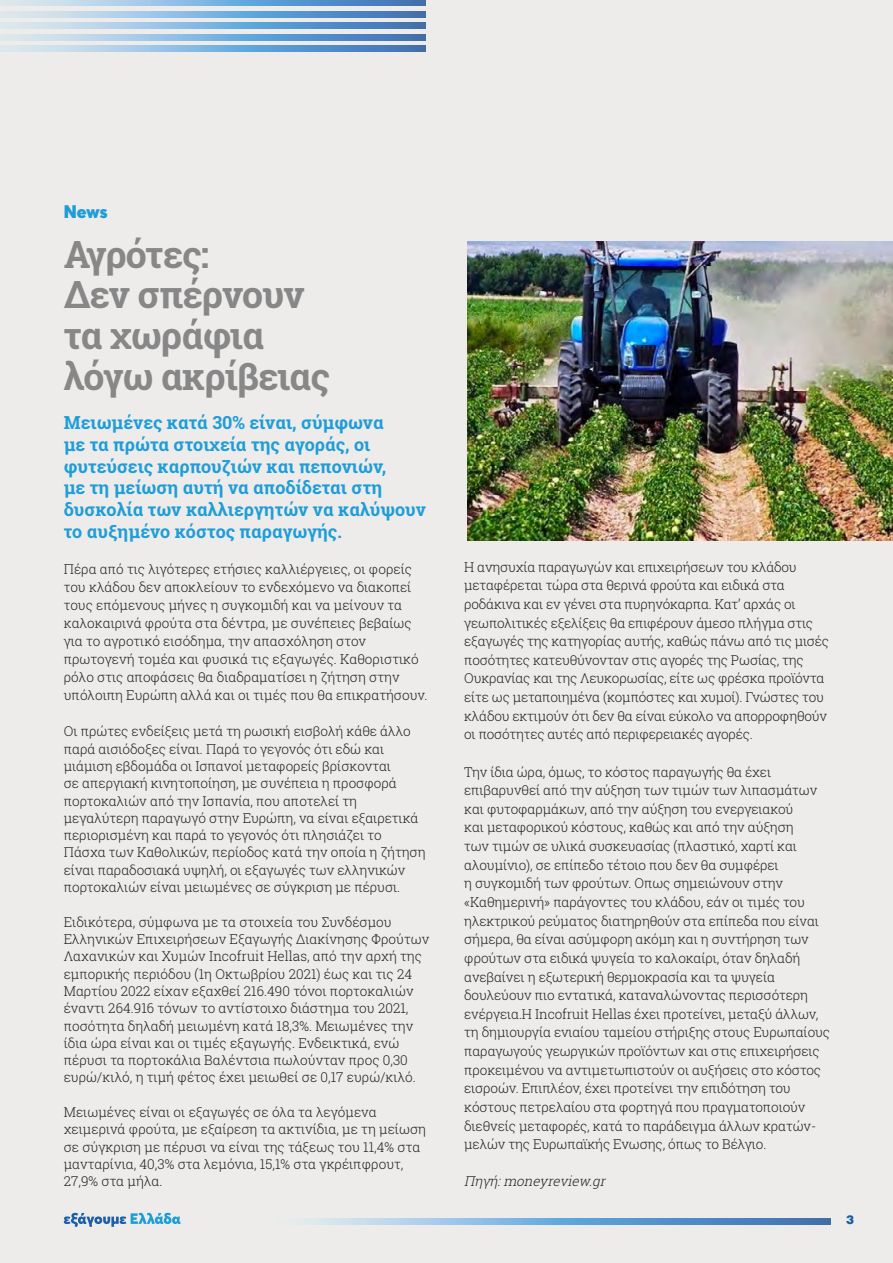
<style>
.page{position:relative;width:893px;height:1263px;background:#edeceb}
.page>*{position:absolute;margin:0;border:0;box-sizing:border-box;transform-origin:0 0}
.t1{font:700 37.5px/40.7px "Roboto Slab";letter-spacing:-.025em;color:#888787}
.t2{font:700 18px/21.6px "Roboto Slab";color:#1e9dd8}
.t3{font:900 18px "Averta";color:#1e9dd8}
.t4{font:300 13.5px/18.6px "Roboto Slab";letter-spacing:-.01em;color:#231f20}
.t5{font:italic 300 13.5px "Roboto Slab";color:#231f20}
.t6{font:900 12px "UB Helvetica";color:#1b5fa9}
</style>
<div class="page">
<svg style="left:0;top:0;width:426px;height:6px;background:#83b0d9"></svg>
<svg style="left:0;top:23px;width:426px;height:6px;background:#83b0d9"></svg>
<svg style="left:0;top:46px;width:426px;height:5px;background:#83b0d9"></svg>
<svg style="left:0;top:11px;width:426px;height:6px;background:#83b0d9"></svg>
<svg style="left:0;top:34px;width:426px;height:6px;background:#83b0d9"></svg>
<svg style="left:64px;top:1213px;width:117px;height:14px"></svg>
<svg style="left:303px;top:1219px;width:528px;height:5px;background:#79aad6"></svg>
<img style="left:468px;top:241px;width:425px;height:299px">
<h2 class="t3" style="left:64px;top:200px;width:45px">News</h2>
<h1 class="t1" style="left:64px;top:233px;width:268px">Αγρότες:<br>Δεν σπέρνουν τα χωράφια λόγω ακρίβειας</h1>
<h2 class="t2" style="left:64px;top:412px;width:364px">Μειωμένες κατά 30% είναι, σύμφωνα<br>με τα πρώτα στοιχεία της αγοράς, οι φυτεύσεις καρπουζιών και πεπονιών,<br>με τη μείωση αυτή να αποδίδεται στη δυσκολία των καλλιεργητών να καλύψουν το αυξημένο κόστος παραγωγής.</h2>
<p class="t4" style="left:64px;top:559px;width:365px;line-height:18px">Πέρα από τις λιγότερες ετήσιες καλλιέργειες, οι φορείς του κλάδου δεν αποκλείουν το ενδεχόμενο να διακοπεί τους επόμενους μήνες η συγκομιδή και να μείνουν τα καλοκαιρινά φρούτα στα δέντρα, με συνέπειες βεβαίως για το αγροτικό εισόδημα, την απασχόληση στον πρωτογενή τομέα και φυσικά τις εξαγωγές. Καθοριστικό ρόλο στις αποφάσεις θα διαδραματίσει η ζήτηση στην υπόλοιπη Ευρώπη αλλά και οι τιμές που θα επικρατήσουν.</p>
<p class="t4" style="left:64px;top:722px;width:363px;line-height:17.2px">Οι πρώτες ενδείξεις μετά τη ρωσική εισβολή κάθε άλλο παρά αισιόδοξες είναι. Παρά το γεγονός ότι εδώ και μιάμιση εβδομάδα οι Ισπανοί μεταφορείς βρίσκονται<br>σε απεργιακή κινητοποίηση, με συνέπεια η προσφορά πορτοκαλιών από την Ισπανία, που αποτελεί τη μεγαλύτερη παραγωγό στην Ευρώπη, να είναι εξαιρετικά περιορισμένη και παρά το γεγονός ότι πλησιάζει το Πάσχα των Καθολικών, περίοδος κατά την οποία η ζήτηση είναι παραδοσιακά υψηλή, οι εξαγωγές των ελληνικών πορτοκαλιών είναι μειωμένες σε σύγκριση με πέρυσι.</p>
<p class="t4" style="left:64px;top:913px;width:367px;line-height:17.2px">Ειδικότερα, σύμφωνα με τα στοιχεία του Συνδέσμου Ελληνικών Επιχειρήσεων Εξαγωγής Διακίνησης Φρούτων Λαχανικών και Χυμών Incofruit Hellas, από την αρχή της εμπορικής περιόδου (1η Οκτωβρίου 2021) έως και τις 24<br>Μαρτίου 2022 είχαν εξαχθεί 216.490 τόνοι πορτοκαλιών έναντι 264.916 τόνων το αντίστοιχο διάστημα του 2021, ποσότητα δηλαδή μειωμένη κατά 18,3%. Μειωμένες την ίδια ώρα είναι και οι τιμές εξαγωγής. Ενδεικτικά, ενώ πέρυσι τα πορτοκάλια Βαλέντσια πωλούνταν προς 0,30 ευρώ/κιλό, η τιμή φέτος έχει μειωθεί σε 0,17 ευρώ/κιλό.</p>
<p class="t4" style="left:64px;top:1103px;width:364px;line-height:17.2px">Μειωμένες είναι οι εξαγωγές σε όλα τα λεγόμενα χειμερινά φρούτα, με εξαίρεση τα ακτινίδια, με τη μείωση σε σύγκριση με πέρυσι να είναι της τάξεως του 11,4% στα μανταρίνια, 40,3% στα λεμόνια, 15,1% στα γκρέιπφρουτ, 27,9% στα μήλα.</p>
<p class="t4" style="left:464px;top:557px;width:366px">Η ανησυχία παραγωγών και επιχειρήσεων του κλάδου μεταφέρεται τώρα στα θερινά φρούτα και ειδικά στα ροδάκινα και εν γένει στα πυρηνόκαρπα. Κατ’ αρχάς οι γεωπολιτικές εξελίξεις θα επιφέρουν άμεσο πλήγμα στις εξαγωγές της κατηγορίας αυτής, καθώς πάνω από τις μισές ποσότητες κατευθύνονταν στις αγορές της Ρωσίας, της Ουκρανίας και της Λευκορωσίας, είτε ως φρέσκα προϊόντα είτε ως μεταποιημένα (κομπόστες και χυμοί). Γνώστες του κλάδου εκτιμούν ότι δεν θα είναι εύκολο να απορροφηθούν οι ποσότητες αυτές από περιφερειακές αγορές.</p>
<p class="t4" style="left:464px;top:762px;width:367px">Την ίδια ώρα, όμως, το κόστος παραγωγής θα έχει επιβαρυνθεί από την αύξηση των τιμών των λιπασμάτων και φυτοφαρμάκων, από την αύξηση του ενεργειακού<br>και μεταφορικού κόστους, καθώς και από την αύξηση<br>των τιμών σε υλικά συσκευασίας (πλαστικό, χαρτί και αλουμίνιο), σε επίπεδο τέτοιο που δεν θα συμφέρει<br>η συγκομιδή των φρούτων. Οπως σημειώνουν στην «Καθημερινή» παράγοντες του κλάδου, εάν οι τιμές του ηλεκτρικού ρεύματος διατηρηθούν στα επίπεδα που είναι σήμερα, θα είναι ασύμφορη ακόμη και η συντήρηση των φρούτων στα ειδικά ψυγεία το καλοκαίρι, όταν δηλαδή ανεβαίνει η εξωτερική θερμοκρασία και τα ψυγεία δουλεύουν πιο εντατικά, καταναλώνοντας περισσότερη ενέργεια.Η Incofruit Hellas έχει προτείνει, μεταξύ άλλων, τη δημιουργία ενιαίου ταμείου στήριξης στους Ευρωπαίους παραγωγούς γεωργικών προϊόντων και στις επιχειρήσεις προκειμένου να αντιμετωπιστούν οι αυξήσεις στο κόστος εισροών. Επιπλέον, έχει προτείνει την επιδότηση του κόστους πετρελαίου στα φορτηγά που πραγματοποιούν διεθνείς μεταφορές, κατά το παράδειγμα άλλων κρατών&shy;μελών της Ευρωπαϊκής Ενωσης, όπως το Βέλγιο.</p>
<p class="t5" style="left:464px;top:1172px;width:146px">Πηγή:moneyreview.gr</p>
<p class="t6" style="left:846px;top:1212px;width:10px">3</p>
</div>
